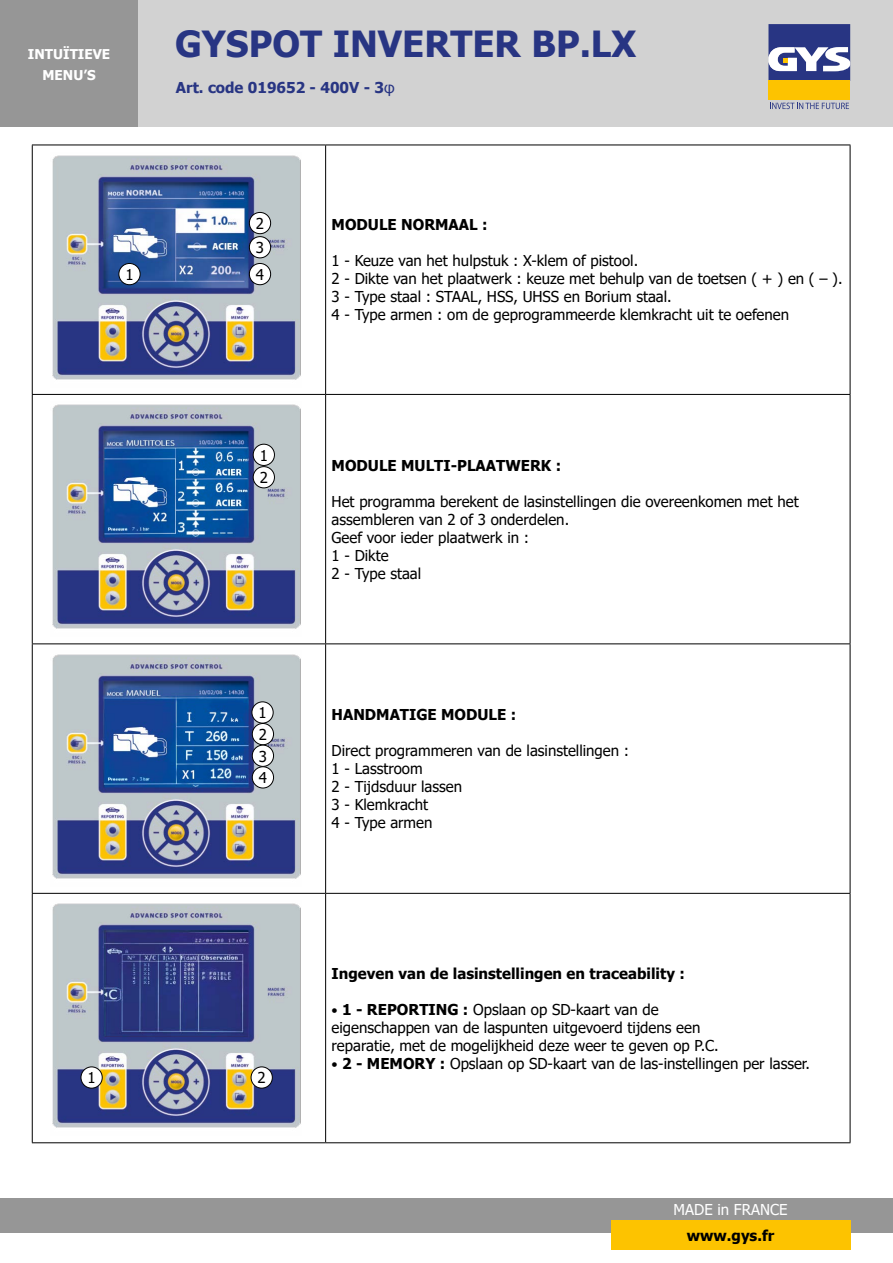
<style>
.page{position:relative;width:893px;height:1263px;background:#fff}
.page>*{position:absolute;margin:0;border:0;box-sizing:border-box;transform-origin:0 0}
.t1{font:700 36px "Tahoma";color:#283583}
.t2{font:15px/18px "Tahoma";color:#000}
.t3{font:700 15px "Tahoma";color:#000}
.t4{font:700 15px "Tahoma";color:#283583}
.t5{font:15px "Tahoma";color:#fff}
.t6{font:700 13.5px/21px "Tahoma";color:#fff;text-align:center}
.s1{font-weight:400}
.s2{font-size:13.5px}
.s3{font-weight:700}
</style>
<div class="page">
<div style="left:137px;top:0;width:756px;height:127px;background:#d2d2d2"></div>
<div style="left:0;top:1198px;width:893px;height:34px;background:#969696"></div>
<div style="left:768px;top:81px;width:82px;height:19px;background:#fdc300"></div>
<svg style="left:768px;top:24px;width:82px;height:57px;background:#676ea1"></svg>
<svg style="left:770px;top:103px;width:79px;height:6px"></svg>
<div style="left:0;top:0;width:137px;height:127px;background:#969696"></div>
<div style="left:611px;top:1220px;width:239px;height:30px;background:#fdc300"></div>
<hr style="left:32px;top:145px;width:294px;height:1px;background:#000">
<hr style="left:32px;top:145px;width:1px;height:249px;background:#000">
<hr style="left:326px;top:145px;width:524px;height:1px;background:#000">
<hr style="left:325px;top:145px;width:1px;height:249px;background:#000">
<hr style="left:850px;top:145px;width:1px;height:249px;background:#000">
<hr style="left:32px;top:394px;width:294px;height:1px;background:#000">
<hr style="left:32px;top:395px;width:1px;height:248px;background:#000">
<hr style="left:326px;top:394px;width:524px;height:1px;background:#000">
<hr style="left:325px;top:395px;width:1px;height:248px;background:#000">
<hr style="left:850px;top:395px;width:1px;height:248px;background:#000">
<hr style="left:32px;top:643px;width:294px;height:1px;background:#000">
<hr style="left:32px;top:644px;width:1px;height:249px;background:#000">
<hr style="left:326px;top:643px;width:524px;height:1px;background:#000">
<hr style="left:325px;top:644px;width:1px;height:249px;background:#000">
<hr style="left:850px;top:644px;width:1px;height:249px;background:#000">
<hr style="left:32px;top:893px;width:294px;height:1px;background:#000">
<hr style="left:32px;top:894px;width:1px;height:248px;background:#000">
<hr style="left:326px;top:893px;width:524px;height:1px;background:#000">
<hr style="left:325px;top:894px;width:1px;height:248px;background:#000">
<hr style="left:850px;top:894px;width:1px;height:248px;background:#000">
<hr style="left:32px;top:1142px;width:294px;height:1px;background:#000">
<hr style="left:326px;top:1142px;width:524px;height:1px;background:#000">
<img style="left:52px;top:155px;width:249px;height:225px">
<img style="left:52px;top:404px;width:249px;height:225px">
<img style="left:52px;top:654px;width:249px;height:225px">
<img style="left:52px;top:903px;width:249px;height:225px">
<div style="left:119px;top:263px;width:21px;height:22px;background:#fff;border-radius:50%"></div>
<div style="left:119px;top:263px;width:21px;height:22px;border:1px solid #000;border-radius:50%"></div>
<div style="left:249px;top:212px;width:22px;height:22px;background:#fff;border-radius:50%"></div>
<div style="left:249px;top:212px;width:22px;height:22px;border:1px solid #000;border-radius:50%"></div>
<div style="left:249px;top:237px;width:22px;height:21px;background:#fff;border-radius:50%"></div>
<div style="left:249px;top:236px;width:22px;height:22px;border:1px solid #000;border-radius:50%"></div>
<div style="left:249px;top:263px;width:22px;height:22px;background:#fff;border-radius:50%"></div>
<div style="left:249px;top:263px;width:22px;height:22px;border:1px solid #000;border-radius:50%"></div>
<div style="left:253px;top:444px;width:21px;height:21px;background:#fff;border-radius:50%"></div>
<div style="left:253px;top:444px;width:22px;height:22px;border:1px solid #000;border-radius:50%"></div>
<div style="left:253px;top:467px;width:21px;height:21px;background:#fff;border-radius:50%"></div>
<div style="left:253px;top:466px;width:22px;height:22px;border:1px solid #000;border-radius:50%"></div>
<div style="left:252px;top:702px;width:21px;height:21px;background:#fff;border-radius:50%"></div>
<div style="left:252px;top:702px;width:21px;height:21px;border:1px solid #000;border-radius:50%"></div>
<div style="left:252px;top:723px;width:22px;height:22px;background:#fff;border-radius:50%"></div>
<div style="left:252px;top:723px;width:22px;height:22px;border:1px solid #000;border-radius:50%"></div>
<div style="left:252px;top:745px;width:22px;height:21px;background:#fff;border-radius:50%"></div>
<div style="left:252px;top:745px;width:22px;height:21px;border:1px solid #000;border-radius:50%"></div>
<div style="left:252px;top:767px;width:22px;height:21px;background:#fff;border-radius:50%"></div>
<div style="left:252px;top:766px;width:22px;height:22px;border:1px solid #000;border-radius:50%"></div>
<div style="left:81px;top:1067px;width:21px;height:21px;background:#fff;border-radius:50%"></div>
<div style="left:81px;top:1067px;width:21px;height:21px;border:1px solid #000;border-radius:50%"></div>
<div style="left:251px;top:1067px;width:21px;height:21px;background:#fff;border-radius:50%"></div>
<div style="left:251px;top:1067px;width:22px;height:21px;border:1px solid #000;border-radius:50%"></div>
<p class="t6" style="left:28px;top:44px;width:84px">INTUÏTIEVE<br>MENU’S</p>
<h1 class="t1" style="left:175px;top:18px;width:463px">GYSPOT INVERTER BP.LX</h1>
<p class="t4" style="left:176px;top:77px;width:220px">Art. code 019652 - 400V - 3<span class="s1">φ</span></p>
<p class="t2" style="left:125px;top:266px;width:10px">1</p>
<p class="t2" style="left:256px;top:212px;width:10px;line-height:24.2px">2<br>3</p>
<p class="t2" style="left:256px;top:266px;width:10px">4</p>
<p class="t3" style="left:332px;top:214px;width:157px">MODULE NORMAAL :</p>
<p class="t2" style="left:332px;top:253px;width:512px">1 - Keuze van het hulpstuk : X-klem of pistool.<br>2 - Dikte van het plaatwerk : keuze met behulp van de toetsen ( + ) en ( – ).<br>3 - Type staal : STAAL, HSS, UHSS en Borium staal.<br>4 - Type armen : om de geprogrammeerde klemkracht uit te oefenen</p>
<p class="t2" style="left:260px;top:445px;width:10px;line-height:22.5px">1<br>2</p>
<p class="t2" style="left:258px;top:703px;width:10px;line-height:21.6px;text-align:justify">1<br>2<br>3<br>4</p>
<p class="t3" style="left:332px;top:455px;width:231px">MODULE MULTI-PLAATWERK :</p>
<p class="t2" style="left:332px;top:493px;width:469px">Het programma berekent de lasinstellingen die overeenkomen met het assembleren van 2 of 3 onderdelen.<br>Geef voor ieder plaatwerk in :<br>1 - Dikte<br>2 - Type staal</p>
<p class="t3" style="left:332px;top:704px;width:186px">HANDMATIGE MODULE :</p>
<p class="t2" style="left:332px;top:743px;width:299px">Direct programmeren van de lasinstellingen :<br>1 - Lasstroom<br>2 - Tijdsduur lassen<br>3 - Klemkracht<br>4 - Type armen</p>
<p class="t2" style="left:88px;top:1070px;width:10px">1</p>
<p class="t2" style="left:258px;top:1070px;width:10px">2</p>
<p class="t3" style="left:332px;top:963px;width:355px">Ingeven van de lasinstellingen en traceability :</p>
<p class="t2" style="left:332px;top:1001px;width:389px"><span class="s2">•</span> <span class="s3">1 - REPORTING :</span> Opslaan op SD-kaart van de eigenschappen van de laspunten uitgevoerd tijdens een reparatie, met de mogelijkheid deze weer te geven op P.C.</p>
<p class="t2" style="left:332px;top:1055px;width:480px"><span class="s2">•</span> <span class="s3">2 - MEMORY :</span> Opslaan op SD-kaart van de las-instellingen per lasser.</p>
<p class="t5" style="left:674px;top:1199px;width:115px">MADE in FRANCE</p>
<p class="t3" style="left:687px;top:1225px;width:89px">www.gys.fr</p>
</div>
